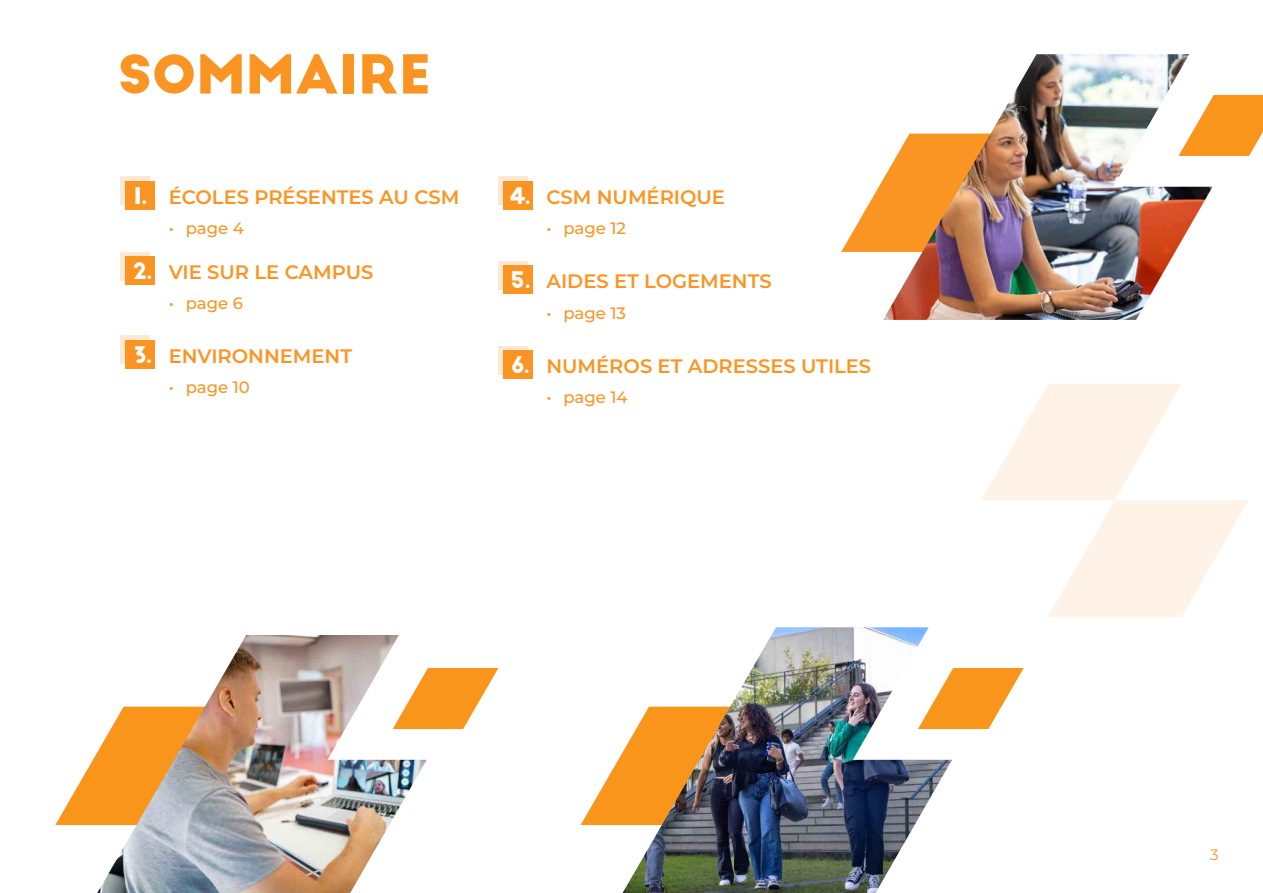
<style>
.page{position:relative;width:1263px;height:893px;background:#fff}
.page>*{position:absolute;margin:0;border:0;box-sizing:border-box;transform-origin:0 0}
.t1{font:700 52.5px "Big John PRO";color:#fa9524}
.t2{font:700 22.35px "Big John PRO";color:#fff}
.t3{font:600 19.5px "Montserrat";color:#fa9524}
.t4{font:500 16.5px "Montserrat";color:#fa9524}
.t5{font:15px "Montserrat";color:#f9951b}
</style>
<div class="page">
<svg style="left:981px;top:384px;width:267px;height:233px"></svg>
<div style="left:121px;top:177px;width:29px;height:28px;background:#fde8d1"></div>
<div style="left:125px;top:181px;width:30px;height:28px;background:#fa9524"></div>
<div style="left:121px;top:252px;width:29px;height:28px;background:#fde8d1"></div>
<div style="left:125px;top:256px;width:30px;height:29px;background:#fa9524"></div>
<div style="left:121px;top:336px;width:29px;height:28px;background:#fde8d1"></div>
<div style="left:125px;top:340px;width:30px;height:28px;background:#fa9524"></div>
<div style="left:498px;top:177px;width:30px;height:28px;background:#fde8d1"></div>
<div style="left:503px;top:181px;width:29px;height:28px;background:#fa9524"></div>
<svg style="left:498px;top:261px;width:30px;height:29px"></svg>
<div style="left:503px;top:266px;width:29px;height:28px;background:#fa9524"></div>
<svg style="left:498px;top:346px;width:30px;height:28px"></svg>
<div style="left:503px;top:351px;width:29px;height:28px;background:#fa9524"></div>
<svg style="left:841px;top:179px;width:42px;height:73px"></svg>
<svg style="left:55px;top:753px;width:42px;height:72px"></svg>
<svg style="left:427px;top:668px;width:71px;height:61px"></svg>
<svg style="left:581px;top:753px;width:41px;height:72px"></svg>
<svg style="left:952px;top:668px;width:72px;height:61px"></svg>
<div style="left:1212px;top:95px;width:51px;height:61px;background:#f9951b"></div>
<img style="left:883px;top:54px;width:329px;height:266px">
<img style="left:97px;top:635px;width:330px;height:258px">
<img style="left:622px;top:627px;width:330px;height:266px">
<h1 class="t1" style="left:119px;top:42px;width:313px">SOMMAIRE</h1>
<p class="t2" style="left:134px;top:182px;width:15px">1.</p>
<p class="t3" style="left:169px;top:183px;width:292px">ÉCOLES PRÉSENTES AU CSM</p>
<p class="t4" style="left:169px;top:216px;width:77px">• page 4</p>
<p class="t2" style="left:133px;top:257px;width:21px">2.</p>
<p class="t3" style="left:169px;top:258px;width:206px">VIE SUR LE CAMPUS</p>
<p class="t4" style="left:169px;top:292px;width:76px">• page 6</p>
<p class="t2" style="left:134px;top:341px;width:20px">3.</p>
<p class="t3" style="left:169px;top:342px;width:185px">ENVIRONNEMENT</p>
<p class="t4" style="left:169px;top:375px;width:83px">• page 10</p>
<p class="t2" style="left:510px;top:182px;width:21px">4.</p>
<p class="t3" style="left:546px;top:183px;width:180px">CSM NUMÉRIQUE</p>
<p class="t4" style="left:546px;top:216px;width:81px">• page 12</p>
<p class="t2" style="left:510px;top:266px;width:21px">5.</p>
<p class="t3" style="left:546px;top:268px;width:227px">AIDES ET LOGEMENTS</p>
<p class="t4" style="left:546px;top:301px;width:81px">• page 13</p>
<p class="t2" style="left:511px;top:351px;width:20px">6.</p>
<p class="t3" style="left:546px;top:352px;width:326px">NUMÉROS ET ADRESSES UTILES</p>
<p class="t4" style="left:546px;top:386px;width:83px">• page 14</p>
<p class="t5" style="left:1210px;top:845px;width:10px">3</p>
</div>
